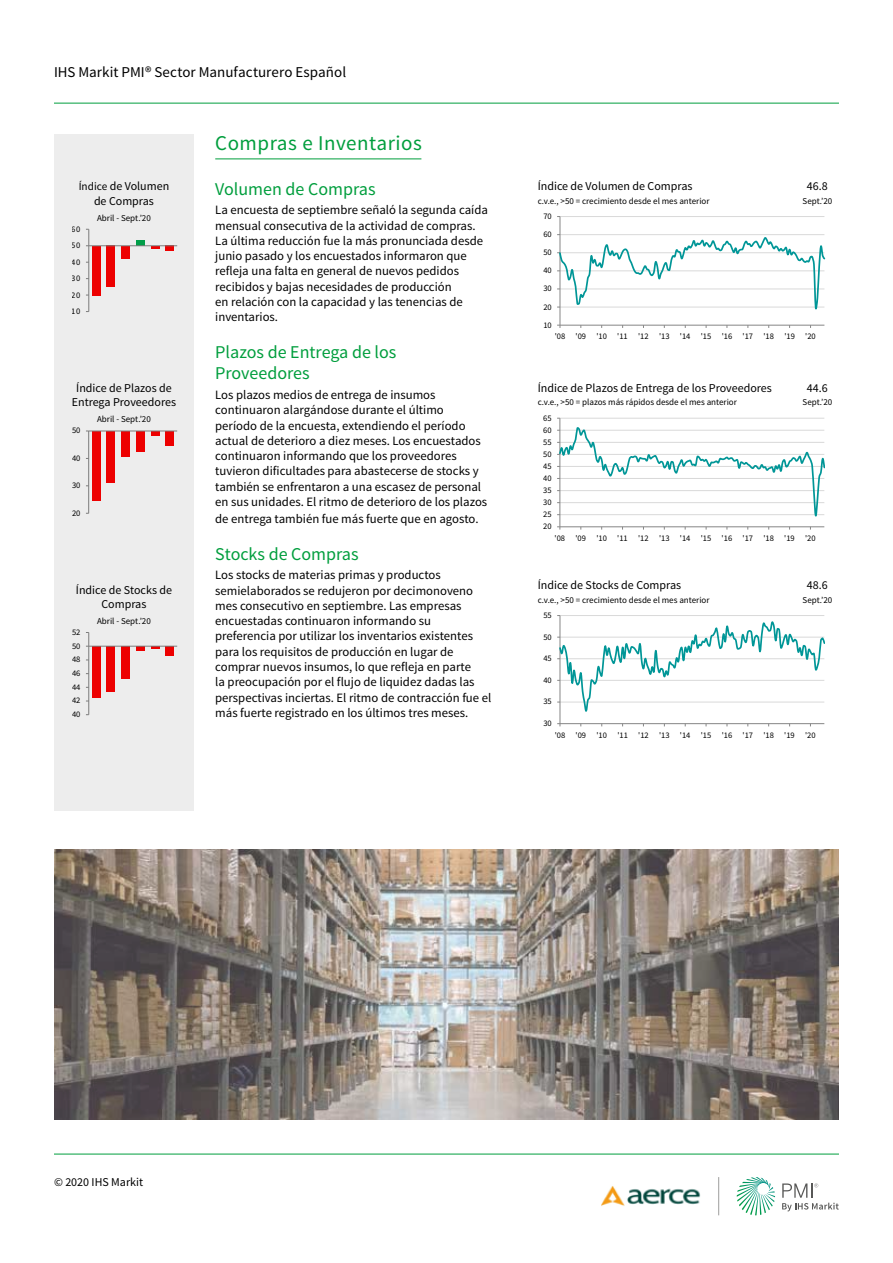
<style>
.page{position:relative;width:893px;height:1263px;background:#fff}
.page>*{position:absolute;margin:0;border:0;box-sizing:border-box;transform-origin:0 0}
.t1{font:21px "Source Sans Pro";letter-spacing:.025em;color:#009e3d}
.t2{font:18px/21.6px "Source Sans Pro";color:#009e3d}
.t3{font:15px "Source Sans Pro";color:#000}
.t4{font:12.75px/15.3px "Source Sans Pro";color:#000}
.t5{font:12px/14.4px "Source Sans Pro";color:#000;text-align:center}
.t6{font:9px "Source Sans Pro";color:#000}
.t7{font:8.55px "Source Sans Pro";letter-spacing:-.005em;color:#000}
.s1{font-size:11.25px}
</style>
<div class="page">
<hr style="left:54px;top:103px;width:785px;height:1px;background:#009e3d">
<svg style="left:737px;top:1177px;width:38px;height:38px"></svg>
<svg style="left:782px;top:1183px;width:57px;height:28px"></svg>
<hr style="left:54px;top:1154px;width:785px;height:1px;background:#009e3d">
<img style="left:602px;top:1186px;width:99px;height:20px">
<hr style="left:718px;top:1177px;width:1px;height:38px;background:#9d9d9c">
<div style="left:54px;top:134px;width:140px;height:677px;background:#ededed"></div>
<hr style="left:215px;top:159px;width:206px;height:1px;background:#009e3d">
<hr style="left:560px;top:216px;width:264px;height:1px;background:#d9d9d9">
<hr style="left:560px;top:217px;width:1px;height:108px;background:#868686">
<hr style="left:560px;top:325px;width:264px;height:1px;background:#868686">
<svg style="left:557px;top:234px;width:268px;height:79px"></svg>
<div style="left:92px;top:246px;width:8px;height:50px;background:#ed0000"></div>
<div style="left:107px;top:246px;width:8px;height:41px;background:#ed0000"></div>
<div style="left:122px;top:246px;width:8px;height:12px;background:#ed0000"></div>
<svg style="left:151px;top:246px;width:8px;height:2px"></svg>
<div style="left:166px;top:246px;width:8px;height:5px;background:#ed0000"></div>
<div style="left:136px;top:240px;width:8px;height:6px;background:#009e48"></div>
<hr style="left:89px;top:229px;width:1px;height:83px;background:#868686">
<hr style="left:89px;top:245px;width:88px;height:1px;background:#868686">
<hr style="left:560px;top:418px;width:264px;height:1px;background:#d9d9d9">
<hr style="left:560px;top:418px;width:1px;height:109px;background:#868686">
<hr style="left:560px;top:526px;width:264px;height:1px;background:#868686">
<svg style="left:557px;top:526px;width:4px;height:4px"></svg>
<svg style="left:557px;top:425px;width:268px;height:94px"></svg>
<div style="left:92px;top:431px;width:8px;height:70px;background:#ed0000"></div>
<div style="left:107px;top:431px;width:8px;height:52px;background:#ed0000"></div>
<div style="left:122px;top:431px;width:8px;height:26px;background:#ed0000"></div>
<div style="left:136px;top:431px;width:8px;height:20px;background:#ed0000"></div>
<div style="left:151px;top:431px;width:8px;height:5px;background:#ed0000"></div>
<div style="left:166px;top:431px;width:8px;height:15px;background:#ed0000"></div>
<hr style="left:88px;top:431px;width:1px;height:82px;background:#868686">
<hr style="left:89px;top:431px;width:88px;height:1px;background:#868686">
<div style="left:92px;top:646px;width:8px;height:52px;background:#ed0000"></div>
<div style="left:107px;top:646px;width:8px;height:46px;background:#ed0000"></div>
<div style="left:121px;top:646px;width:9px;height:33px;background:#ed0000"></div>
<div style="left:136px;top:646px;width:8px;height:5px;background:#ed0000"></div>
<div style="left:166px;top:646px;width:8px;height:10px;background:#ed0000"></div>
<hr style="left:88px;top:632px;width:1px;height:83px;background:#868686">
<hr style="left:89px;top:646px;width:88px;height:1px;background:#868686">
<img style="left:54px;top:849px;width:785px;height:271px">
<hr style="left:560px;top:615px;width:1px;height:109px;background:#868686">
<hr style="left:560px;top:723px;width:264px;height:1px;background:#868686">
<svg style="left:557px;top:615px;width:268px;height:96px"></svg>
<p class="t3" style="left:54px;top:63px;width:294px">IHS Markit PMI® Sector Manufacturero Español</p>
<p class="t5" style="left:79px;top:179px;width:92px"><span class="s1">Índice</span> de Volumen de Compras</p>
<p class="t7" style="left:72px;top:224px;width:10px">60</p>
<p class="t7" style="left:72px;top:240px;width:10px">50</p>
<p class="t7" style="left:72px;top:256px;width:10px">40</p>
<p class="t7" style="left:72px;top:273px;width:10px">30</p>
<p class="t7" style="left:72px;top:289px;width:10px">20</p>
<p class="t7" style="left:72px;top:306px;width:10px">10</p>
<p class="t6" style="left:97px;top:212px;width:55px">Abril - Sept.’20</p>
<p class="t5" style="left:72px;top:381px;width:106px">Índice de Plazos de<br>Entrega Proveedores</p>
<p class="t7" style="left:72px;top:425px;width:10px">50</p>
<p class="t7" style="left:72px;top:453px;width:10px">40</p>
<p class="t7" style="left:72px;top:480px;width:10px">30</p>
<p class="t7" style="left:72px;top:508px;width:10px">20</p>
<p class="t6" style="left:97px;top:414px;width:55px">Abril - Sept.’20</p>
<p class="t5" style="left:76px;top:583px;width:98px">Índice de Stocks de<br>Compras</p>
<p class="t7" style="left:72px;top:627px;width:10px">52</p>
<p class="t7" style="left:72px;top:640px;width:10px">50</p>
<p class="t7" style="left:72px;top:654px;width:10px">48</p>
<p class="t7" style="left:72px;top:668px;width:10px">46</p>
<p class="t7" style="left:72px;top:682px;width:10px">44</p>
<p class="t7" style="left:72px;top:695px;width:10px">42</p>
<p class="t7" style="left:72px;top:709px;width:10px">40</p>
<p class="t6" style="left:97px;top:615px;width:55px">Abril - Sept.’20</p>
<h1 class="t1" style="left:215px;top:130px;width:208px">Compras e Inventarios</h1>
<h2 class="t2" style="left:215px;top:178px;width:162px">Volumen de Compras</h2>
<p class="t4" style="left:215px;top:203px;width:274px">La encuesta de septiembre señaló la segunda caída mensual consecutiva de la actividad de compras.<br>La última reducción fue la más pronunciada desde junio pasado y los encuestados informaron que refleja una falta en general de nuevos pedidos recibidos y bajas necesidades de producción<br>en relación con la capacidad y las tenencias de inventarios.</p>
<h2 class="t2" style="left:215px;top:341px;width:183px">Plazos de Entrega de los<br>Proveedores</h2>
<p class="t4" style="left:215px;top:387px;width:274px">Los plazos medios de entrega de insumos continuaron alargándose durante el último período de la encuesta, extendiendo el período actual de deterioro a diez meses. Los encuestados continuaron informando que los proveedores tuvieron dificultades para abastecerse de stocks y también se enfrentaron a una escasez de personal en sus unidades. El ritmo de deterioro de los plazos</p>
<p class="t4" style="left:215px;top:511px;width:265px">de entrega también fue más fuerte que en agosto.</p>
<h2 class="t2" style="left:215px;top:543px;width:145px">Stocks de Compras</h2>
<p class="t4" style="left:215px;top:567px;width:278px">Los stocks de materias primas y productos semielaborados se redujeron por decimonoveno mes consecutivo en septiembre. Las empresas encuestadas continuaron informando su preferencia por utilizar los inventarios existentes para los requisitos de producción en lugar de comprar nuevos insumos, lo que refleja en parte<br>la preocupación por el flujo de liquidez dadas las perspectivas inciertas. El ritmo de contracción fue el más fuerte registrado en los últimos tres meses.</p>
<p class="t5" style="left:538px;top:179px;width:156px">Índice de Volumen de Compras</p>
<p class="t6" style="left:538px;top:195px;width:173px">c.v.e., &gt;50 = crecimiento desde el mes anterior</p>
<p class="t7" style="left:543px;top:211px;width:10px">70</p>
<p class="t7" style="left:543px;top:229px;width:10px">60</p>
<p class="t7" style="left:543px;top:247px;width:10px">50</p>
<p class="t7" style="left:543px;top:265px;width:10px">40</p>
<p class="t7" style="left:543px;top:283px;width:10px">30</p>
<p class="t7" style="left:543px;top:301px;width:10px">20</p>
<p class="t7" style="left:543px;top:319px;width:10px">10</p>
<p class="t5" style="left:807px;top:179px;width:22px">46.8</p>
<p class="t6" style="left:803px;top:195px;width:31px">Sept.’20</p>
<p class="t7" style="left:555px;top:331px;width:263px">'08 '09 '10 '11 '12 '13 '14 '15 '16 '17 '18 '19 '20</p>
<p class="t5" style="left:538px;top:381px;width:236px">Índice de Plazos de Entrega de los Proveedores</p>
<p class="t6" style="left:538px;top:397px;width:201px">c.v.e., &gt;50 = plazos más rápidos desde el mes anterior</p>
<p class="t7" style="left:543px;top:412px;width:10px">65</p>
<p class="t7" style="left:543px;top:425px;width:10px">60</p>
<p class="t7" style="left:543px;top:437px;width:10px">55</p>
<p class="t7" style="left:543px;top:449px;width:10px">50</p>
<p class="t7" style="left:543px;top:461px;width:10px">45</p>
<p class="t7" style="left:543px;top:473px;width:10px">40</p>
<p class="t7" style="left:543px;top:485px;width:10px">35</p>
<p class="t7" style="left:543px;top:497px;width:10px">30</p>
<p class="t7" style="left:543px;top:509px;width:10px">25</p>
<p class="t7" style="left:543px;top:521px;width:10px">20</p>
<p class="t5" style="left:807px;top:381px;width:22px">44.6</p>
<p class="t6" style="left:803px;top:397px;width:31px">Sept.’20</p>
<p class="t7" style="left:555px;top:533px;width:263px">'08 '09 '10 '11 '12 '13 '14 '15 '16 '17 '18 '19 '20</p>
<p class="t5" style="left:538px;top:578px;width:145px">Índice de Stocks de Compras</p>
<p class="t6" style="left:538px;top:594px;width:173px">c.v.e., &gt;50 = crecimiento desde el mes anterior</p>
<p class="t7" style="left:543px;top:610px;width:10px">55</p>
<p class="t7" style="left:543px;top:631px;width:10px">50</p>
<p class="t7" style="left:543px;top:653px;width:10px">45</p>
<p class="t7" style="left:543px;top:675px;width:10px">40</p>
<p class="t7" style="left:543px;top:696px;width:10px">35</p>
<p class="t7" style="left:543px;top:718px;width:10px">30</p>
<p class="t5" style="left:807px;top:578px;width:22px">48.6</p>
<p class="t6" style="left:803px;top:594px;width:31px">Sept.’20</p>
<p class="t7" style="left:555px;top:729px;width:262px">'08 '09 '10 '11 '12 '13 '14 '15 '16 '17 '18 '19 '20</p>
<p class="t5" style="left:54px;top:1175px;width:91px">© 2020 IHS Markit</p>
</div>
